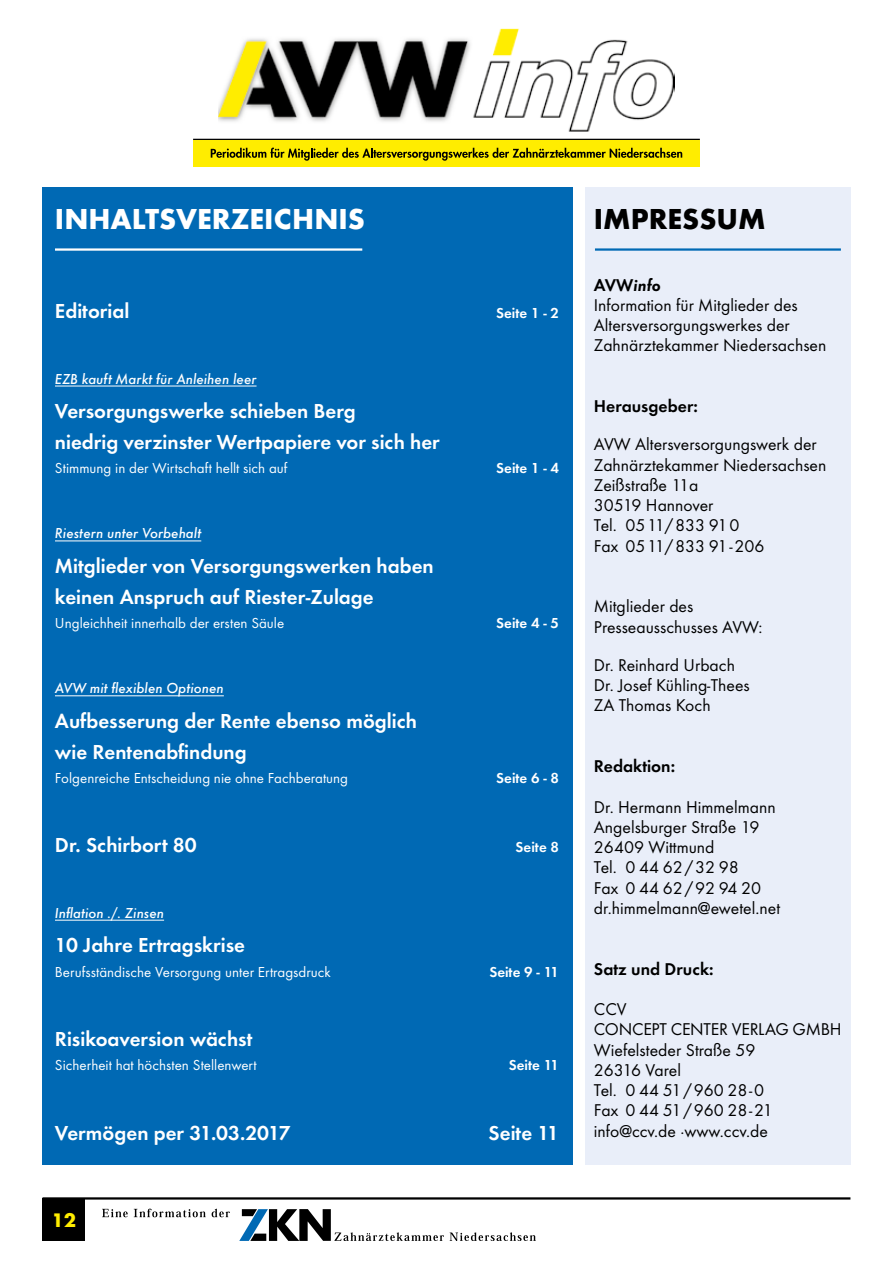
<style>
.page{position:relative;width:893px;height:1263px;background:#fff}
.page>*{position:absolute;margin:0;border:0;box-sizing:border-box;transform-origin:0 0}
.t1{font:700 30px "Futura T";color:#fff}
.t2{font:700 30px "Futura T";color:#000}
.t3{font:600 21px/30.5px "Futura T";color:#fff}
.t4{font:700 18px "Futura";color:#ffed00}
.t5{font:17.7px/20.2px "Futura T";color:#000}
.t6{font:600 17.7px "Futura T";color:#000}
.t7{font:15px "Futura T";color:#fff}
.t8{font:italic 500 15px "Futura T";color:#fff}
.t9{font:600 15px "Futura T";color:#fff}
.s1{font-weight:600}
.s2{font-weight:600;font-style:italic}
</style>
<div class="page">
<svg style="left:450px;top:1232px;width:86px;height:9px"></svg>
<svg style="left:239px;top:1209px;width:205px;height:32px"></svg>
<svg style="left:102px;top:1209px;width:26px;height:8px"></svg>
<svg style="left:134px;top:1208px;width:72px;height:9px"></svg>
<svg style="left:212px;top:1208px;width:18px;height:9px"></svg>
<hr style="left:43px;top:1197px;width:807px;height:2px;background:#000">
<div style="left:43px;top:1198px;width:42px;height:43px;background:#000"></div>
<img style="left:219px;top:28px;width:455px;height:103px">
<div style="left:193px;top:140px;width:507px;height:27px;background:#ffed00"></div>
<hr style="left:193px;top:139px;width:507px;height:1px;background:#000">
<svg style="left:211px;top:148px;width:471px;height:13px"></svg>
<div style="left:43px;top:187px;width:530px;height:978px;background:#0069b4"></div>
<div style="left:585px;top:187px;width:265px;height:978px;background:#e9eef9"></div>
<hr style="left:595px;top:248px;width:246px;height:3px;background:#0069b4">
<hr style="left:55px;top:248px;width:307px;height:3px;background:#fff">
<hr style="left:55px;top:386px;width:202px;height:1px;background:#fff">
<hr style="left:55px;top:540px;width:146px;height:1px;background:#fff">
<hr style="left:55px;top:695px;width:169px;height:1px;background:#fff">
<hr style="left:55px;top:920px;width:109px;height:1px;background:#fff">
<h1 class="t1" style="left:55px;top:201px;width:312px">INHALTSVERZEICHNIS</h1>
<p class="t3" style="left:55px;top:296px;width:76px">Editorial</p>
<p class="t9" style="left:496px;top:304px;width:64px">Seite 1 - 2</p>
<p class="t8" style="left:55px;top:370px;width:203px">EZB kauft Markt für Anleihen leer</p>
<p class="t3" style="left:55px;top:396px;width:386px">Versorgungswerke schieben Berg<br>niedrig verzinster Wertpapiere vor sich her</p>
<p class="t7" style="left:55px;top:459px;width:234px">Stimmung in der Wirtschaft hellt sich auf</p>
<p class="t9" style="left:496px;top:459px;width:64px">Seite 1 - 4</p>
<p class="t8" style="left:55px;top:525px;width:148px">Riestern unter Vorbehalt</p>
<p class="t3" style="left:55px;top:551px;width:380px">Mitglieder von Versorgungswerken haben keinen Anspruch auf Riester-Zulage</p>
<p class="t7" style="left:55px;top:614px;width:231px">Ungleichheit innerhalb der ersten Säule</p>
<p class="t9" style="left:496px;top:614px;width:64px">Seite 4 - 5</p>
<p class="t8" style="left:55px;top:679px;width:170px">AVW mit flexiblen Optionen</p>
<p class="t3" style="left:55px;top:705px;width:364px">Aufbesserung der Rente ebenso möglich wie Rentenabfindung</p>
<p class="t7" style="left:55px;top:769px;width:295px">Folgenreiche Entscheidung nie ohne Fachberatung</p>
<p class="t9" style="left:496px;top:769px;width:64px">Seite 6 - 8</p>
<p class="t3" style="left:55px;top:830px;width:143px">Dr. Schirbort 80</p>
<p class="t9" style="left:516px;top:838px;width:45px">Seite 8</p>
<p class="t8" style="left:55px;top:904px;width:111px">Inflation ./. Zinsen</p>
<p class="t3" style="left:55px;top:930px;width:192px">10 Jahre Ertragskrise</p>
<p class="t7" style="left:55px;top:963px;width:277px">Berufsständische Versorgung unter Ertragsdruck</p>
<p class="t9" style="left:489px;top:963px;width:71px">Seite 9 - 11</p>
<p class="t3" style="left:55px;top:1023px;width:199px">Risikoaversion wächst</p>
<p class="t7" style="left:55px;top:1056px;width:203px">Sicherheit hat höchsten Stellenwert</p>
<p class="t9" style="left:509px;top:1056px;width:52px">Seite 11</p>
<p class="t3" style="left:55px;top:1117px;width:237px">Vermögen per 31.03.2017</p>
<p class="t3" style="left:489px;top:1117px;width:72px">Seite 11</p>
<p class="t4" style="left:51px;top:1208px;width:26px">12</p>
<h1 class="t2" style="left:594px;top:201px;width:173px">IMPRESSUM</h1>
<p class="t5" style="left:594px;top:274px;width:234px"><span class="s1">AVW</span><span class="s2">info<br></span>Information für Mitglieder des<br>Altersversorgungswerkes der<br>Zahnärztekammer Niedersachsen</p>
<p class="t6" style="left:594px;top:396px;width:106px">Herausgeber:</p>
<p class="t5" style="left:594px;top:434px;width:234px">AVW Altersversorgungswerk der<br>Zahnärztekammer Niedersachsen<br>Zeißstraße 11a<br>30519 Hannover<br>Tel. 0511/833 910<br>Fax 0511/833 91-206</p>
<p class="t5" style="left:594px;top:596px;width:170px">Mitglieder des<br>Presseausschusses AVW:</p>
<p class="t5" style="left:594px;top:655px;width:157px">Dr. Reinhard Urbach<br>Dr. Josef Kühling-Thees<br>ZA Thomas Koch</p>
<p class="t6" style="left:594px;top:756px;width:83px">Redaktion:</p>
<p class="t5" style="left:594px;top:796px;width:188px">Dr. Hermann Himmelmann<br>Angelsburger Straße 19<br>26409 Wittmund<br>Tel. 0 44 62/32 98<br>Fax 0 44 62/92 94 20 dr.himmelmann@ewetel.net</p>
<p class="t6" style="left:594px;top:958px;width:121px">Satz und Druck:</p>
<p class="t5" style="left:594px;top:999px;width:249px">CCV<br>CONCEPT CENTER VERLAG GMBH<br>Wiefelsteder Straße 59<br>26316 Varel<br>Tel. 0 44 51/960 28-0<br>Fax 0 44 51/960 28-21 info@ccv.de ·www.ccv.de</p>
</div>
